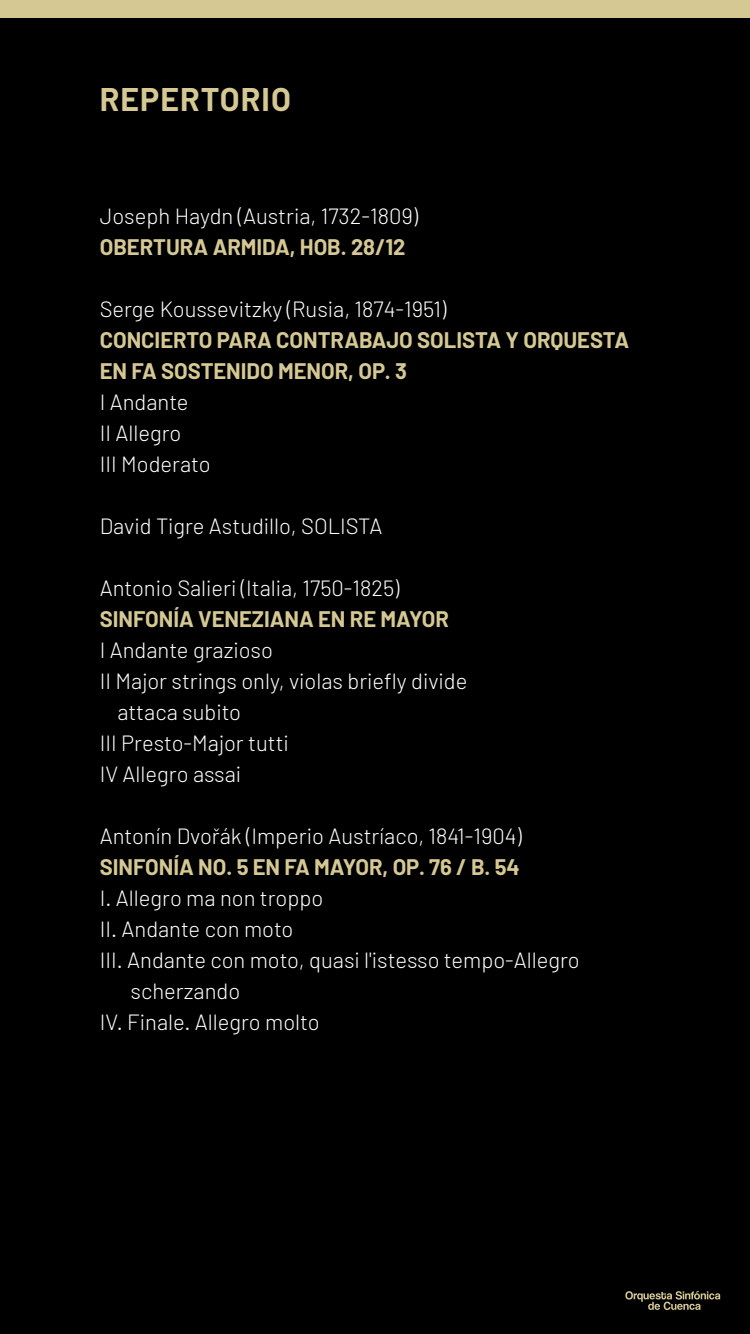
<style>
.page{position:relative;width:750px;height:1334px;background:#000}
.page>*{position:absolute;margin:0;border:0;box-sizing:border-box;transform-origin:0 0}
.t1{font:700 32px "Barlow";letter-spacing:.035em;color:#d5c893}
.t2{font:300 22px/31px "Barlow";color:#fff}
.t3{font:700 22px/31px "Barlow";color:#d5c893}
</style>
<div class="page">
<div style="left:0;top:0;width:750px;height:17px;background:#d5c893"></div>
<svg style="left:625px;top:1291px;width:95px;height:19px"></svg>
<h1 class="t1" style="left:100px;top:76px;width:193px">REPERTORIO</h1>
<p class="t2" style="left:100px;top:200px;width:320px">Joseph Haydn (Austria, 1732-1809)</p>
<p class="t3" style="left:100px;top:230px;width:307px">OBERTURA ARMIDA, HOB. 28/12</p>
<p class="t2" style="left:100px;top:293px;width:348px">Serge Koussevitzky (Rusia, 1874-1951)</p>
<p class="t3" style="left:100px;top:323px;width:531px">CONCIERTO PARA CONTRABAJO SOLISTA Y ORQUESTA<br>EN FA SOSTENIDO MENOR, OP. 3</p>
<p class="t2" style="left:100px;top:386px;width:112px">I Andante<br>II Allegro<br>III Moderato</p>
<p class="t2" style="left:100px;top:510px;width:284px">David Tigre Astudillo, SOLISTA</p>
<p class="t2" style="left:100px;top:572px;width:301px">Antonio Salieri (Italia, 1750-1825)</p>
<p class="t3" style="left:100px;top:602px;width:351px">SINFONÍA VENEZIANA EN RE MAYOR</p>
<p class="t2" style="left:100px;top:634px;width:175px">I Andante grazioso</p>
<p class="t2" style="left:100px;top:665px;width:369px">II Major strings only, violas briefly divide</p>
<p class="t2" style="left:117px;top:696px;width:125px">attaca subito</p>
<p class="t2" style="left:100px;top:727px;width:191px">III Presto-Major tutti</p>
<p class="t2" style="left:100px;top:758px;width:143px">IV Allegro assai</p>
<p class="t2" style="left:100px;top:820px;width:424px">Antonín Dvořák (Imperio Austríaco, 1841-1904)</p>
<p class="t3" style="left:100px;top:850px;width:422px">SINFONÍA NO. 5 EN FA MAYOR, OP. 76 / B. 54</p>
<p class="t2" style="left:100px;top:882px;width:225px">I. Allegro ma non troppo</p>
<p class="t2" style="left:100px;top:913px;width:195px">II. Andante con moto</p>
<p class="t2" style="left:100px;top:944px;width:482px">III. Andante con moto, quasi l'istesso tempo-Allegro</p>
<p class="t2" style="left:131px;top:975px;width:111px">scherzando</p>
<p class="t2" style="left:100px;top:1006px;width:221px">IV. Finale. Allegro molto</p>
</div>
